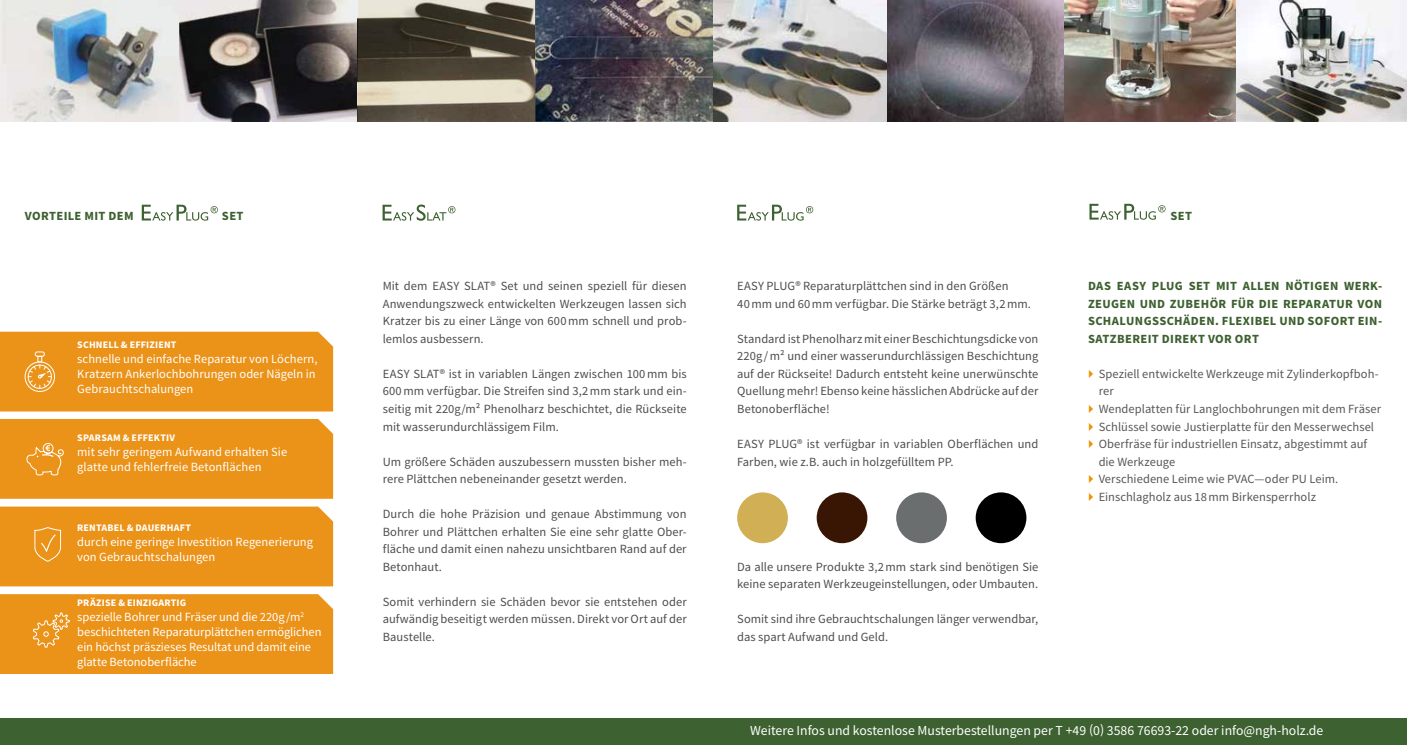
<style>
.page{position:relative;width:1407px;height:745px;background:#fff}
.page>*{position:absolute;margin:0;border:0;box-sizing:border-box;transform-origin:0 0}
.t1{font:13.75px "Source Sans Pro";color:#fff}
.t2{font:12.5px/17.5px "Source Sans Pro";letter-spacing:.005em;color:#4d4d4d;text-align:justify}
.t3{font:12.5px/15px "Source Sans Pro";color:#fff}
.t4{font:12.5px/17.5px "Source Sans Pro";letter-spacing:.005em;color:#585758}
.t5{font:700 12.5px/17.5px "Source Sans Pro";letter-spacing:.03em;color:#3d6130;text-align:justify}
.t6{font:700 10px "Source Sans Pro";letter-spacing:.02em;color:#fff}
</style>
<div class="page">
<div style="left:0;top:718px;width:1407px;height:26px;background:#3d6130"></div>
<img style="left:535px;top:0;width:871px;height:122px">
<img style="left:1063px;top:0;width:172px;height:122px">
<div style="left:737px;top:492px;width:51px;height:51px;background:#d0af55;border-radius:50%"></div>
<div style="left:816px;top:492px;width:51px;height:51px;background:#391603;border-radius:50%"></div>
<div style="left:896px;top:492px;width:51px;height:51px;background:#6b6e6e;border-radius:50%"></div>
<div style="left:975px;top:492px;width:51px;height:51px;background:#000;border-radius:50%"></div>
<img style="left:0;top:0;width:179px;height:122px">
<svg style="left:179px;top:0;width:179px;height:122px;background:#5b5757"></svg>
<svg style="left:358px;top:0;width:177px;height:122px;background:#736b5d"></svg>
<svg style="left:382px;top:204px;width:73px;height:16px"></svg>
<svg style="left:737px;top:204px;width:76px;height:16px"></svg>
<svg style="left:142px;top:204px;width:76px;height:16px"></svg>
<svg style="left:1089px;top:204px;width:76px;height:15px"></svg>
<div style="left:0;top:331px;width:333px;height:80px;background:#eb9218"></div>
<div style="left:0;top:506px;width:333px;height:80px;background:#eb9218"></div>
<div style="left:0;top:594px;width:333px;height:79px;background:#eb9218"></div>
<div style="left:0;top:419px;width:333px;height:79px;background:#eb9218"></div>
<p class="t5" style="left:25px;top:207px;width:110px">VORTEILE MIT DEM</p>
<p class="t5" style="left:222px;top:207px;width:23px">SET</p>
<p class="t5" style="left:1170px;top:207px;width:23px">SET</p>
<p class="t6" style="left:77px;top:338px;width:101px">SCHNELL &amp; EFFIZIENT</p>
<p class="t3" style="left:77px;top:351px;width:242px">schnelle und einfache Reparatur von Löchern,<br>Kratzern Ankerlochbohrungen oder Nägeln in<br>Gebrauchtschalungen</p>
<p class="t6" style="left:77px;top:430px;width:99px">SPARSAM &amp; EFFEKTIV</p>
<p class="t3" style="left:77px;top:444px;width:211px">mit sehr geringem Aufwand erhalten Sie glatte und fehlerfreie Betonflächen</p>
<p class="t6" style="left:77px;top:520px;width:115px">RENTABEL &amp; DAUERHAFT</p>
<p class="t3" style="left:77px;top:534px;width:237px">durch eine geringe Investition Regenerierung von Gebrauchtschalungen</p>
<p class="t6" style="left:77px;top:595px;width:110px">PRÄZISE &amp; EINZIGARTIG</p>
<p class="t3" style="left:77px;top:609px;width:246px">spezielle Bohrer und Fräser und die 220g/m<sup>2 </sup>beschichteten Reparaturplättchen ermöglichen ein höchst präszieses Resultat und damit eine glatte Betonoberfläche</p>
<p class="t2" style="left:383px;top:277px;width:305px">Mit dem EASY SLAT® Set und seinen speziell für diesen Anwendungszweck entwickelten Werkzeugen lassen sich Kratzer bis zu einer Länge von 600mm schnell und prob&shy;lemlos ausbessern.</p>
<p class="t2" style="left:383px;top:365px;width:305px">EASY SLAT® ist in variablen Längen zwischen 100mm bis 600mm verfügbar. Die Streifen sind 3,2mm stark und ein&shy;seitig mit 220g/m² Phenolharz beschichtet, die Rückseite mit wasserundurchlässigem Film.</p>
<p class="t2" style="left:383px;top:452px;width:305px">Um größere Schäden auszubessern mussten bisher meh&shy;rere Plättchen nebeneinander gesetzt werden.</p>
<p class="t2" style="left:383px;top:505px;width:305px">Durch die hohe Präzision und genaue Abstimmung von Bohrer und Plättchen erhalten Sie eine sehr glatte Ober&shy;fläche und damit einen nahezu unsichtbaren Rand auf der Betonhaut.</p>
<p class="t2" style="left:383px;top:592px;width:305px">Somit verhindern sie Schäden bevor sie entstehen oder aufwändig beseitigt werden müssen. Direkt vor Ort auf der Baustelle.</p>
<p class="t2" style="left:737px;top:277px;width:295px">EASY PLUG® Reparaturplättchen sind in den Größen<br>40mm und 60mm verfügbar. Die Stärke beträgt 3,2mm.</p>
<p class="t2" style="left:737px;top:330px;width:303px">Standard ist Phenolharz mit einer Beschichtungsdicke von 220g/m² und einer wasserundurchlässigen Beschichtung auf der Rückseite! Dadurch entsteht keine unerwünschte Quellung mehr! Ebenso keine hässlichen Abdrücke auf der Betonoberfläche!</p>
<p class="t2" style="left:737px;top:435px;width:303px">EASY PLUG® ist verfügbar in variablen Oberflächen und<br>Farben, wie z.B. auch in holzgefülltem PP.</p>
<p class="t2" style="left:737px;top:557px;width:303px">Da alle unsere Produkte 3,2mm stark sind benötigen Sie keine separaten Werkzeugeinstellungen, oder Umbauten.</p>
<p class="t2" style="left:737px;top:610px;width:303px">Somit sind ihre Gebrauchtschalungen länger verwendbar, das spart Aufwand und Geld.</p>
<p class="t5" style="left:1088px;top:277px;width:296px">DAS EASY PLUG SET MIT ALLEN NÖTIGEN WERK-ZEUGEN UND ZUBEHÖR FÜR DIE REPARATUR VON SCHALUNGSSCHÄDEN. FLEXIBEL UND SOFORT EIN-SATZBEREIT DIREKT VOR ORT</p>
<p class="t4" style="left:1098px;top:365px;width:284px">Speziell entwickelte Werkzeuge mit Zylinderkopfboh&shy;rer<br>Wendeplatten für Langlochbohrungen mit dem Fräser Schlüssel sowie Justierplatte für den Messerwechsel Oberfräse für industriellen Einsatz, abgestimmt auf die Werkzeuge<br>Verschiedene Leime wie PVAC—oder PU Leim.<br>Einschlagholz aus 18mm Birkensperrholz</p>
<p class="t1" style="left:750px;top:721px;width:575px">Weitere Infos und kostenlose Musterbestellungen per T +49 (0) 3586 76693-22 oder info@ngh-holz.de</p>
</div>
